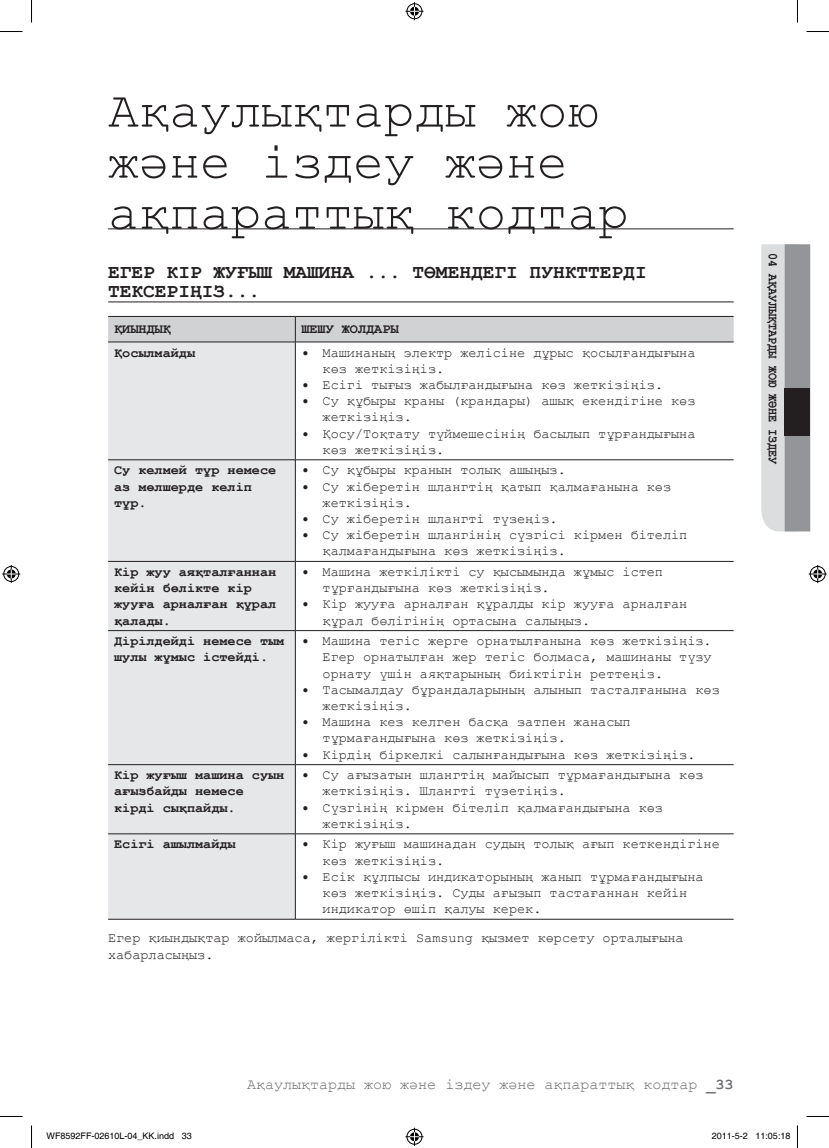
<style>
.page{position:relative;width:829px;height:1148px;background:#fff}
.page>*{position:absolute;margin:0;border:0;box-sizing:border-box;transform-origin:0 0}
.t1{font:51px/51px "Courier New";color:#231f20}
.t2{font:700 19.5px/19.5px "Courier New";color:#231f20}
.t3{font:15px "Courier New";color:#6c6d70}
.t4{font:13.5px/16.2px "Courier New";color:#231f20}
.t5{font:700 13.5px/16.2px "Courier New";color:#231f20}
.t6{font:700 13.5px "Courier New";color:#231f20;scale:.87 1}
.t7{font:9px "Helvetica";color:#000}
.s1{font-weight:700}
</style>
<div class="page">
<hr style="left:108px;top:228px;width:625px;height:1px;background:#231f20">
<hr style="left:108px;top:301px;width:625px;height:1px;background:#231f20">
<div style="left:108px;top:342px;width:187px;height:576px;background:#e6e7e9"></div>
<div style="left:108px;top:316px;width:625px;height:25px;background:#d1d2d4"></div>
<hr style="left:108px;top:341px;width:187px;height:1px;background:#231f20">
<hr style="left:295px;top:341px;width:438px;height:1px;background:#231f20">
<hr style="left:295px;top:342px;width:1px;height:117px;background:#231f20">
<hr style="left:108px;top:459px;width:187px;height:1px;background:#231f20">
<hr style="left:295px;top:459px;width:438px;height:1px;background:#231f20">
<hr style="left:295px;top:460px;width:1px;height:101px;background:#231f20">
<hr style="left:108px;top:561px;width:187px;height:1px;background:#231f20">
<hr style="left:295px;top:561px;width:438px;height:1px;background:#231f20">
<hr style="left:295px;top:561px;width:1px;height:69px;background:#231f20">
<hr style="left:108px;top:630px;width:187px;height:1px;background:#231f20">
<hr style="left:295px;top:630px;width:438px;height:1px;background:#231f20">
<hr style="left:295px;top:630px;width:1px;height:134px;background:#231f20">
<hr style="left:108px;top:764px;width:187px;height:1px;background:#231f20">
<hr style="left:295px;top:764px;width:438px;height:1px;background:#231f20">
<hr style="left:295px;top:764px;width:1px;height:69px;background:#231f20">
<hr style="left:108px;top:833px;width:187px;height:1px;background:#231f20">
<hr style="left:295px;top:833px;width:438px;height:1px;background:#231f20">
<hr style="left:295px;top:833px;width:1px;height:85px;background:#231f20">
<hr style="left:108px;top:918px;width:187px;height:1px;background:#231f20">
<hr style="left:295px;top:918px;width:438px;height:1px;background:#231f20">
<svg style="left:0;top:31px;width:22px;height:1px"></svg>
<svg style="left:806px;top:31px;width:22px;height:1px"></svg>
<svg style="left:31px;top:0;width:1px;height:23px"></svg>
<svg style="left:31px;top:1125px;width:1px;height:22px"></svg>
<svg style="left:797px;top:0;width:1px;height:23px"></svg>
<svg style="left:797px;top:1125px;width:1px;height:22px"></svg>
<svg style="left:405px;top:2px;width:18px;height:18px"></svg>
<svg style="left:405px;top:1127px;width:18px;height:18px"></svg>
<svg style="left:2px;top:565px;width:18px;height:18px"></svg>
<svg style="left:808px;top:565px;width:18px;height:18px"></svg>
<svg style="left:761px;top:244px;width:49px;height:287px;background:#acadaf"></svg>
<p class="t1" style="left:108px;top:83px;width:522px">Ақаулықтарды жою жəне іздеу жəне ақпараттық кодтар</p>
<p class="t2" style="left:108px;top:261px;width:540px">ЕГЕР КІР ЖУҒЫШ МАШИНА ... ТӨМЕНДЕГІ ПУНКТТЕРДІ<br>ТЕКСЕРІҢІЗ...</p>
<p class="t5" style="left:114px;top:321px;width:58px">ҚИЫНДЫҚ</p>
<p class="t5" style="left:301px;top:321px;width:99px">ШЕШУ ЖОЛДАРЫ</p>
<p class="t5" style="left:114px;top:344px;width:82px">Қосылмайды</p>
<p class="t4" style="left:322px;top:344px;width:374px;text-indent:-21px"><span class="s1">•</span> Машинаның электр желісіне дұрыс қосылғандығына көз жеткізіңіз.</p>
<p class="t4" style="left:301px;top:376px;width:363px"><span class="s1">•</span> Есігі тығыз жабылғандығына көз жеткізіңіз.</p>
<p class="t4" style="left:322px;top:392px;width:374px;text-indent:-21px"><span class="s1">•</span> Су құбыры краны (крандары) ашық екендігіне көз жеткізіңіз.</p>
<p class="t4" style="left:322px;top:425px;width:374px;text-indent:-21px"><span class="s1">•</span> Қосу/Тоқтату түймешесінің басылып тұрғандығына көз жеткізіңіз.</p>
<p class="t5" style="left:114px;top:461px;width:164px">Су келмей тұр немесе аз мөлшерде келіп тұр.</p>
<p class="t4" style="left:301px;top:461px;width:266px"><span class="s1">•</span> Су құбыры кранын толық ашыңыз.</p>
<p class="t4" style="left:322px;top:477px;width:350px;text-indent:-21px"><span class="s1">•</span> Су жіберетін шлангтің қатып қалмағанына көз жеткізіңіз.</p>
<p class="t4" style="left:301px;top:510px;width:258px"><span class="s1">•</span> Су жіберетін шлангті түзеңіз.</p>
<p class="t4" style="left:322px;top:526px;width:366px;text-indent:-21px"><span class="s1">•</span> Су жіберетін шлангінің сүзгісі кірмен бітеліп қалмағандығына көз жеткізіңіз.</p>
<p class="t5" style="left:114px;top:563px;width:164px">Кір жуу аяқталғаннан кейін бөлікте кір жууға арналған құрал қалады.</p>
<p class="t4" style="left:322px;top:563px;width:342px;text-indent:-21px"><span class="s1">•</span> Машина жеткілікті су қысымында жұмыс істеп тұрғандығына көз жеткізіңіз.</p>
<p class="t4" style="left:322px;top:595px;width:366px;text-indent:-21px"><span class="s1">•</span> Кір жууға арналған құралды кір жууға арналған құрал бөлігінің ортасына салыңыз.</p>
<p class="t5" style="left:114px;top:632px;width:172px">Дірілдейді немесе тым шулы жұмыс істейді.</p>
<p class="t4" style="left:322px;top:632px;width:390px;text-align:justify;text-indent:-21px"><span class="s1">•</span> Машина тегіс жерге орнатылғанына көз жеткізіңіз.<br>Егер орнатылған жер тегіс болмаса, машинаны түзу орнату үшін аяқтарының биіктігін реттеңіз.</p>
<p class="t4" style="left:322px;top:681px;width:398px;text-indent:-21px"><span class="s1">•</span> Тасымалдау бұрандаларының алынып тасталғанына көз жеткізіңіз.</p>
<p class="t4" style="left:322px;top:713px;width:309px;text-indent:-21px"><span class="s1">•</span> Машина кез келген басқа затпен жанасып тұрмағандығына көз жеткізіңіз.</p>
<p class="t4" style="left:301px;top:745px;width:395px"><span class="s1">•</span> Кірдің біркелкі салынғандығына көз жеткізіңіз.</p>
<p class="t5" style="left:114px;top:766px;width:172px">Кір жуғыш машина суын ағызбайды немесе кірді сықпайды.</p>
<p class="t4" style="left:322px;top:766px;width:382px;text-indent:-21px"><span class="s1">•</span> Су ағызатын шлангтің майысып тұрмағандығына көз жеткізіңіз. Шлангті түзетіңіз.</p>
<p class="t4" style="left:322px;top:798px;width:342px;text-indent:-21px"><span class="s1">•</span> Сүзгінің кірмен бітеліп қалмағандығына көз жеткізіңіз.</p>
<p class="t5" style="left:114px;top:835px;width:123px">Есігі ашылмайды</p>
<p class="t4" style="left:322px;top:835px;width:398px;text-indent:-21px"><span class="s1">•</span> Кір жуғыш машинадан судың толық ағып кеткендігіне көз жеткізіңіз.</p>
<p class="t4" style="left:322px;top:867px;width:382px;text-indent:-21px"><span class="s1">•</span> Есік құлпысы индикаторының жанып тұрмағандығына көз жеткізіңіз. Суды ағызып тастағаннан кейін индикатор өшіп қалуы керек.</p>
<p class="t4" style="left:108px;top:929px;width:577px">Егер қиындықтар жойылмаса, жергілікті Samsung қызмет көрсету орталығына хабарласыңыз.</p>
<p class="t6" style="left:781px;top:253px;width:245px;rotate:90deg">04 АҚАУЛЫҚТАРДЫ ЖОЮ Ж НЕ ІЗДЕУ</p>
<p class="t3" style="left:247px;top:1075px;width:488px">Ақаулықтарды жою жəне іздеу жəне ақпараттық кодтар <span class="s1">_33</span></p>
<p class="t7" style="left:46px;top:1130px;width:147px">WF8592FF-02610L-04_KK.indd 33</p>
<p class="t7" style="left:711px;top:1130px;width:80px">2011-5-2 11:05:18</p>
</div>
